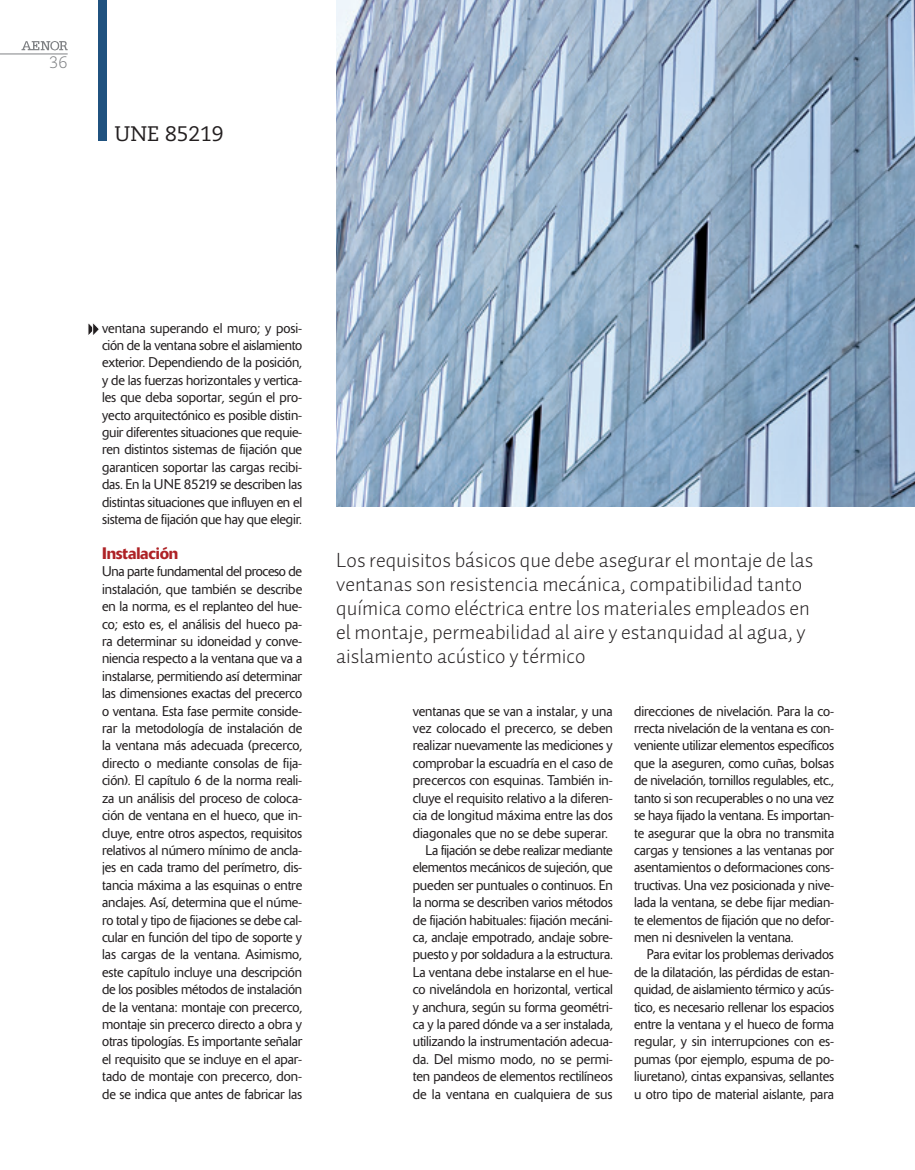
<style>
.page{position:relative;width:915px;height:1170px;background:#fff}
.page>*{position:absolute;margin:0;border:0;box-sizing:border-box;transform-origin:0 0}
._05_SUMARIO_TEMAS{font:21px/24px "Auto 1 Light LF";color:#231f20}
.t1{font:21px "Caecilia LT Std";color:#231f20}
._04_LADILLO{font:500 16.5px "Delta";letter-spacing:-.01em;color:#ae2226}
.t2{font:300 16.5px "Caecilia LT Std";color:#808285}
._04_TEXTO_CORRIDO{font:300 13.95px/17.4px "Delta";letter-spacing:-.01em;color:#231f20;text-align:justify}
</style>
<div class="page">
<hr style="left:0;top:54px;width:68px;height:1px;background:#808285">
<svg style="left:22px;top:41px;width:46px;height:10px"></svg>
<div style="left:98px;top:0;width:9px;height:140px;background:#20527f"></div>
<img style="left:336px;top:0;width:578px;height:506px">
<svg style="left:88px;top:323px;width:11px;height:12px"></svg>
<p class="t2" style="left:49px;top:53px;width:20px">36</p>
<p class="t1" style="left:114px;top:121px;width:110px">UNE 85219</p>
<p class="_04_TEXTO_CORRIDO" style="left:102px;top:319px;width:201px">ventana superando el muro; y posi&shy;ción de la ventana sobre el aislamiento exterior. Dependiendo de la posición, y de las fuerzas horizontales y vertica&shy;les que deba soportar, según el pro&shy;yecto arquitectónico es posible distin&shy;guir diferentes situaciones que requie&shy;ren distintos sistemas de fijación que garanticen soportar las cargas recibi&shy;das. En la UNE 85219 se describen las distintas situaciones que influyen en el sistema de fijación que hay que elegir.</p>
<p class="_04_LADILLO" style="left:102px;top:543px;width:78px">Instalación</p>
<p class="_04_TEXTO_CORRIDO" style="left:102px;top:563px;width:201px">Una parte fundamental del proceso de instalación, que también se describe en la norma, es el replanteo del hue&shy;co; esto es, el análisis del hueco pa&shy;ra determinar su idoneidad y conve&shy;niencia respecto a la ventana que va a instalarse, permitiendo así determinar las dimensiones exactas del precerco o ventana. Esta fase permite conside&shy;rar la metodología de instalación de la ventana más adecuada (precerco, directo o mediante consolas de fija&shy;ción). El capítulo 6 de la norma reali&shy;za un análisis del proceso de coloca&shy;ción de ventana en el hueco, que in&shy;cluye, entre otros aspectos, requisitos relativos al número mínimo de ancla&shy;jes en cada tramo del perímetro, dis&shy;tancia máxima a las esquinas o entre anclajes. Así, determina que el núme&shy;ro total y tipo de fijaciones se debe cal&shy;cular en función del tipo de soporte y las cargas de la ventana. Asimismo, este capítulo incluye una descripción de los posibles métodos de instalación de la ventana: montaje con precerco, montaje sin precerco directo a obra y otras tipologías. Es importante señalar el requisito que se incluye en el apar&shy;tado de montaje con precerco, don&shy;de se indica que antes de fabricar las</p>
<p class="_05_SUMARIO_TEMAS" style="left:336px;top:548px;width:478px">Los requisitos básicos que debe asegurar el montaje de las ventanas son resistencia mecánica, compatibilidad tanto química como eléctrica entre los materiales empleados en el montaje, permeabilidad al aire y estanquidad al agua, y aislamiento acústico y térmico</p>
<p class="_04_TEXTO_CORRIDO" style="left:412px;top:702px;width:201px">ventanas que se van a instalar, y una vez colocado el precerco, se deben realizar nuevamente las mediciones y comprobar la escuadría en el caso de precercos con esquinas. También in&shy;cluye el requisito relativo a la diferen&shy;cia de longitud máxima entre las dos diagonales que no se debe superar.</p>
<p class="_04_TEXTO_CORRIDO" style="left:412px;top:841px;width:201px;text-indent:13px">La fijación se debe realizar mediante elementos mecánicos de sujeción, que pueden ser puntuales o continuos. En la norma se describen varios métodos de fijación habituales: fijación mecáni&shy;ca, anclaje empotrado, anclaje sobre&shy;puesto y por soldadura a la estructura.<br>La ventana debe instalarse en el hue&shy;co nivelándola en horizontal, vertical y anchura, según su forma geométri&shy;ca y la pared dónde va a ser instalada, utilizando la instrumentación adecua&shy;da. Del mismo modo, no se permi&shy;ten pandeos de elementos rectilíneos de la ventana en cualquiera de sus</p>
<p class="_04_TEXTO_CORRIDO" style="left:634px;top:702px;width:201px">direcciones de nivelación. Para la co&shy;rrecta nivelación de la ventana es con&shy;veniente utilizar elementos específicos que la aseguren, como cuñas, bolsas de nivelación, tornillos regulables, etc., tanto si son recuperables o no una vez se haya fijado la ventana. Es importan&shy;te asegurar que la obra no transmita cargas y tensiones a las ventanas por asentamientos o deformaciones cons&shy;tructivas. Una vez posicionada y nive&shy;lada la ventana, se debe fijar median&shy;te elementos de fijación que no defor&shy;men ni desnivelen la ventana.</p>
<p class="_04_TEXTO_CORRIDO" style="left:634px;top:945px;width:201px;text-indent:13px">Para evitar los problemas derivados de la dilatación, las pérdidas de estan&shy;quidad, de aislamiento térmico y acús&shy;tico, es necesario rellenar los espacios entre la ventana y el hueco de forma regular, y sin interrupciones con es&shy;pumas (por ejemplo, espuma de po&shy;liuretano), cintas expansivas, sellantes u otro tipo de material aislante, para</p>
</div>
